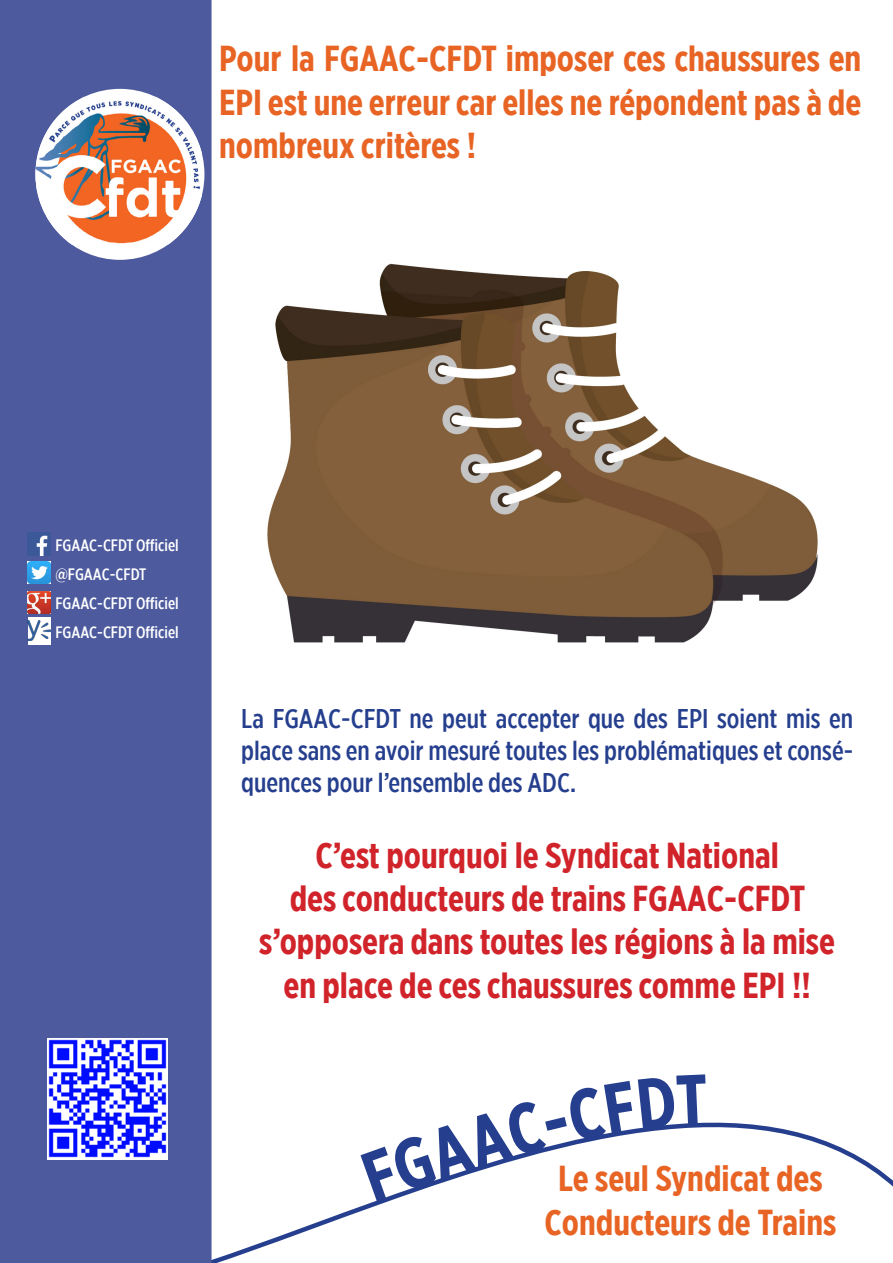
<style>
.page{position:relative;width:893px;height:1263px;background:#fff}
.page>*{position:absolute;margin:0;border:0;box-sizing:border-box;transform-origin:0 0}
.t1{font:700 36px/43.2px "Gotham X Narrow";color:#d1232a;text-align:center}
.t2{font:700 36px/43.2px "Gotham X Narrow";color:#e86424;text-align:center}
.t3{font:500 27px/32.4px "Gotham X Narrow";color:#253f8e;text-align:justify}
.t4{font:500 16.5px "Gotham X Narrow";color:#fff}
</style>
<div class="page">
<svg style="left:212px;top:1122px;width:681px;height:141px"></svg>
<div style="left:0;top:0;width:212px;height:1263px;background:#4d5a9e"></div>
<svg style="left:28px;top:529px;width:22px;height:30px"></svg>
<img style="left:28px;top:533px;width:22px;height:22px">
<div style="left:28px;top:559px;width:22px;height:27px;background:#4d5a9e"></div>
<img style="left:28px;top:561px;width:22px;height:23px">
<div style="left:28px;top:588px;width:22px;height:28px;background:linear-gradient(to right,#4d5a9e,#4d5a9e)"></div>
<img style="left:28px;top:591px;width:22px;height:22px">
<img style="left:48px;top:1039px;width:120px;height:120px">
<div style="left:35px;top:89px;width:169px;height:171px;background:#fff;border-radius:50%"></div>
<img style="left:35px;top:97px;width:167px;height:148px">
<div style="left:538px;top:1159px;width:305px;height:79px;background:#fff"></div>
<div style="left:28px;top:617px;width:22px;height:27px;background:#fff"></div>
<img style="left:28px;top:621px;width:22px;height:19px">
<img style="left:267px;top:263px;width:551px;height:380px">
<svg style="left:360px;top:1122px;width:347px;height:81px"></svg>
<p class="t2" style="left:219px;top:37px;width:644px;text-align:justify">Pour la FGAAC-CFDT imposer ces chaussures en EPI est une erreur car elles ne répondent pas à de nombreux critères !</p>
<p class="t4" style="left:55px;top:535px;width:125px">FGAAC-CFDT Officiel</p>
<p class="t4" style="left:55px;top:564px;width:93px">@FGAAC-CFDT</p>
<p class="t4" style="left:55px;top:593px;width:125px">FGAAC-CFDT Officiel</p>
<p class="t4" style="left:55px;top:622px;width:125px">FGAAC-CFDT Officiel</p>
<p class="t3" style="left:241px;top:701px;width:613px">La FGAAC-CFDT ne peut accepter que des EPI soient mis en place sans en avoir mesuré toutes les problématiques et consé&shy;quences pour l’ensemble des ADC.</p>
<p class="t1" style="left:259px;top:833px;width:577px">C’est pourquoi le Syndicat National<br>des conducteurs de trains FGAAC-CFDT s’opposera dans toutes les régions à la mise en place de ces chaussures comme EPI !!</p>
<p class="t2" style="left:544px;top:1157px;width:293px">Le seul Syndicat des<br>Conducteurs de Trains</p>
</div>
